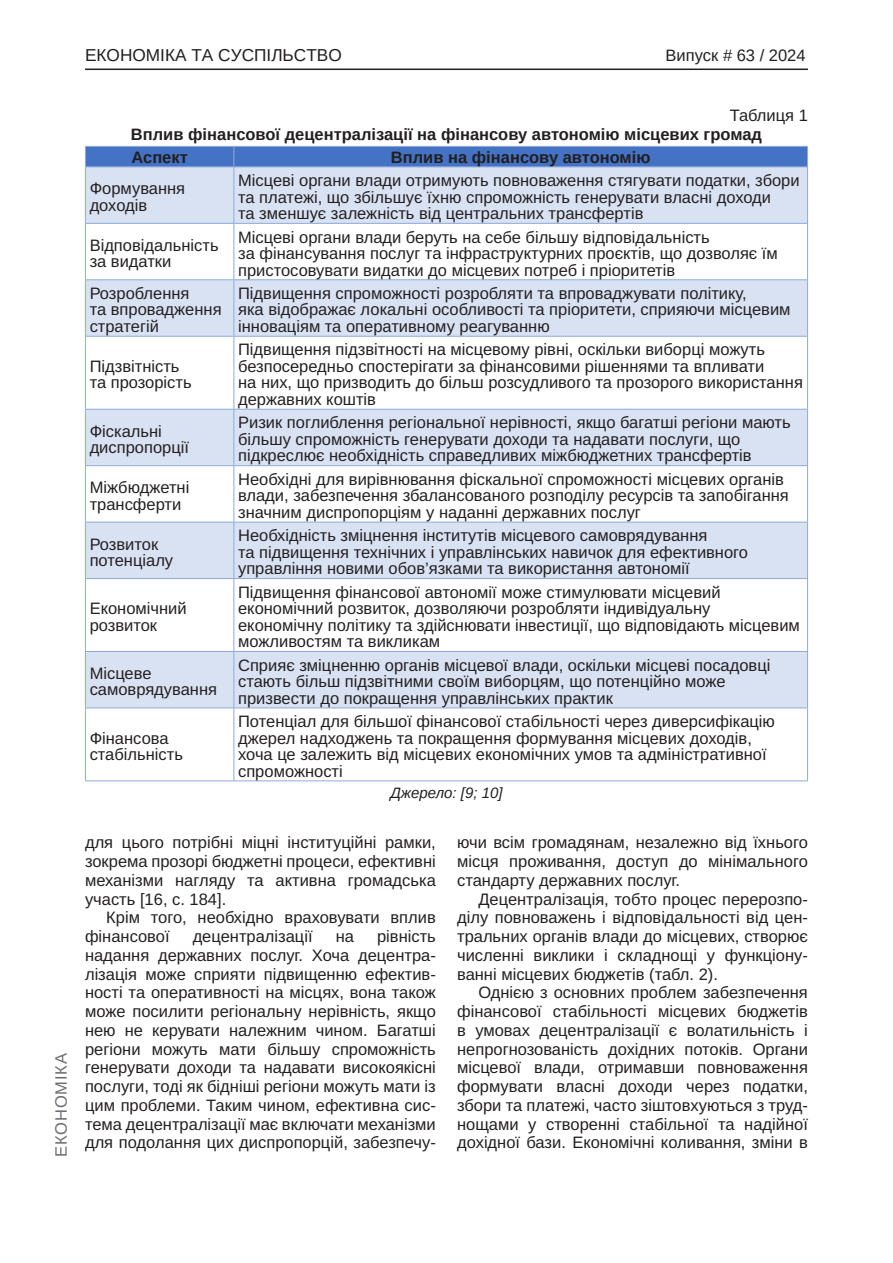
<style>
.page{position:relative;width:893px;height:1263px;background:#fff}
.page>*{position:absolute;margin:0;border:0;box-sizing:border-box;transform-origin:0 0}
.t1{font:17.25px "Arimo";color:#231f20}
.Таблица_текст{font:16.5px/16.5px "Arimo";color:#231f20}
.Текст_основной_G{font:16.5px/18.8px "Arimo";color:#231f20;text-align:justify}
.Таблица_подпись{font:700 16.5px "Arimo";color:#231f20}
.Таблица_шапка{font:700 16.5px "Arimo";color:#231f20}
.t2{font:16.5px "Arimo";color:#231f20}
.t3{font:16.5px "Arimo";letter-spacing:.05em;color:#6c6d70}
.Джерело{font:italic 15px "Arimo";color:#231f20}
</style>
<div class="page">
<hr style="left:85px;top:69px;width:723px;height:1px;background:#231f20">
<svg style="left:86px;top:168px;width:721px;height:539px;fill:#d9e2f3"></svg>
<hr style="left:85px;top:167px;width:149px;height:1px;background:#8eaadb">
<hr style="left:234px;top:167px;width:574px;height:1px;background:#8eaadb">
<hr style="left:85px;top:223px;width:149px;height:1px;background:#8eaadb">
<hr style="left:234px;top:223px;width:574px;height:1px;background:#8eaadb">
<hr style="left:85px;top:279px;width:149px;height:1px;background:#8eaadb">
<hr style="left:234px;top:279px;width:574px;height:1px;background:#8eaadb">
<hr style="left:85px;top:336px;width:149px;height:1px;background:#8eaadb">
<hr style="left:234px;top:336px;width:574px;height:1px;background:#8eaadb">
<hr style="left:85px;top:409px;width:149px;height:1px;background:#8eaadb">
<hr style="left:234px;top:409px;width:574px;height:1px;background:#8eaadb">
<hr style="left:85px;top:465px;width:149px;height:1px;background:#8eaadb">
<hr style="left:234px;top:465px;width:574px;height:1px;background:#8eaadb">
<hr style="left:85px;top:522px;width:149px;height:1px;background:#8eaadb">
<hr style="left:234px;top:522px;width:574px;height:1px;background:#8eaadb">
<hr style="left:85px;top:578px;width:149px;height:1px;background:#8eaadb">
<hr style="left:234px;top:578px;width:574px;height:1px;background:#8eaadb">
<hr style="left:85px;top:651px;width:149px;height:1px;background:#8eaadb">
<hr style="left:234px;top:651px;width:574px;height:1px;background:#8eaadb">
<hr style="left:85px;top:707px;width:149px;height:1px;background:#8eaadb">
<hr style="left:234px;top:707px;width:574px;height:1px;background:#8eaadb">
<hr style="left:85px;top:780px;width:149px;height:1px;background:#8eaadb">
<hr style="left:234px;top:780px;width:574px;height:1px;background:#8eaadb">
<hr style="left:85px;top:167px;width:1px;height:56px;background:#8eaadb">
<hr style="left:85px;top:224px;width:1px;height:55px;background:#8eaadb">
<hr style="left:85px;top:280px;width:1px;height:56px;background:#8eaadb">
<hr style="left:85px;top:337px;width:1px;height:72px;background:#8eaadb">
<hr style="left:85px;top:410px;width:1px;height:55px;background:#8eaadb">
<hr style="left:85px;top:466px;width:1px;height:56px;background:#8eaadb">
<hr style="left:85px;top:522px;width:1px;height:56px;background:#8eaadb">
<hr style="left:85px;top:579px;width:1px;height:72px;background:#8eaadb">
<hr style="left:85px;top:652px;width:1px;height:55px;background:#8eaadb">
<hr style="left:85px;top:708px;width:1px;height:72px;background:#8eaadb">
<svg style="left:85px;top:146px;width:723px;height:21px;background:#4a76c5"></svg>
<hr style="left:233px;top:167px;width:1px;height:56px;background:#8eaadb">
<hr style="left:807px;top:167px;width:1px;height:56px;background:#8eaadb">
<hr style="left:233px;top:224px;width:1px;height:55px;background:#8eaadb">
<hr style="left:807px;top:224px;width:1px;height:55px;background:#8eaadb">
<hr style="left:233px;top:280px;width:1px;height:56px;background:#8eaadb">
<hr style="left:807px;top:280px;width:1px;height:56px;background:#8eaadb">
<hr style="left:233px;top:337px;width:1px;height:72px;background:#8eaadb">
<hr style="left:807px;top:337px;width:1px;height:72px;background:#8eaadb">
<hr style="left:233px;top:410px;width:1px;height:55px;background:#8eaadb">
<hr style="left:807px;top:410px;width:1px;height:55px;background:#8eaadb">
<hr style="left:233px;top:466px;width:1px;height:56px;background:#8eaadb">
<hr style="left:807px;top:466px;width:1px;height:56px;background:#8eaadb">
<hr style="left:233px;top:522px;width:1px;height:56px;background:#8eaadb">
<hr style="left:807px;top:522px;width:1px;height:56px;background:#8eaadb">
<hr style="left:233px;top:579px;width:1px;height:72px;background:#8eaadb">
<hr style="left:807px;top:579px;width:1px;height:72px;background:#8eaadb">
<hr style="left:233px;top:652px;width:1px;height:55px;background:#8eaadb">
<hr style="left:807px;top:652px;width:1px;height:55px;background:#8eaadb">
<hr style="left:233px;top:708px;width:1px;height:72px;background:#8eaadb">
<hr style="left:807px;top:708px;width:1px;height:72px;background:#8eaadb">
<p class="t3" style="left:52px;top:1157px;width:105px;rotate:-90deg">ЕКОНОМІКА</p>
<p class="t1" style="left:85px;top:45px;width:258px">ЕКОНОМІКА ТА СУСПІЛЬСТВО</p>
<p class="t2" style="left:665px;top:46px;width:142px">Випуск # 63 / 2024</p>
<p class="Текст_основной_G" style="left:730px;top:106px;width:80px">Таблиця 1</p>
<p class="Таблица_подпись" style="left:131px;top:123px;width:633px">Вплив фінансової децентралізації на фінансову автономію місцевих громад</p>
<p class="Таблица_шапка" style="left:131px;top:146px;width:58px">Аспект</p>
<p class="Таблица_шапка" style="left:391px;top:146px;width:261px">Вплив на фінансову автономію</p>
<p class="Таблица_текст" style="left:90px;top:181px;width:97px">Формування доходів</p>
<p class="Таблица_текст" style="left:238px;top:172px;width:563px">Місцеві органи влади отримують повноваження стягувати податки, збори та платежі, що збільшує їхню спроможність генерувати власні доходи</p>
<p class="Таблица_текст" style="left:238px;top:205px;width:407px">та зменшує залежність від центральних трансфертів</p>
<p class="Таблица_текст" style="left:90px;top:237px;width:131px">Відповідальність</p>
<p class="Таблица_текст" style="left:90px;top:254px;width:83px">за видатки</p>
<p class="Таблица_текст" style="left:90px;top:285px;width:101px">Розроблення</p>
<p class="Таблица_текст" style="left:90px;top:302px;width:133px">та впровадження стратегій</p>
<p class="Таблица_текст" style="left:90px;top:358px;width:91px">Підзвітність</p>
<p class="Таблица_текст" style="left:90px;top:375px;width:104px">та прозорість</p>
<p class="Таблица_текст" style="left:238px;top:229px;width:473px">Місцеві органи влади беруть на себе більшу відповідальність</p>
<p class="Таблица_текст" style="left:238px;top:245px;width:541px">за фінансування послуг та інфраструктурних проєктів, що дозволяє їм пристосовувати видатки до місцевих потреб і пріоритетів</p>
<p class="Таблица_текст" style="left:238px;top:285px;width:510px">Підвищення спроможності розробляти та впроваджувати політику,</p>
<p class="Таблица_текст" style="left:238px;top:302px;width:554px">яка відображає локальні особливості та пріоритети, сприяючи місцевим інноваціям та оперативному реагуванню</p>
<p class="Таблица_текст" style="left:238px;top:342px;width:528px">Підвищення підзвітності на місцевому рівні, оскільки виборці можуть безпосередньо спостерігати за фінансовими рішеннями та впливати</p>
<p class="Таблица_текст" style="left:238px;top:375px;width:566px">на них, що призводить до більш розсудливого та прозорого використання державних коштів</p>
<p class="Таблица_текст" style="left:90px;top:423px;width:101px">Фіскальні диспропорції</p>
<p class="Таблица_текст" style="left:238px;top:415px;width:554px">Ризик поглиблення регіональної нерівності, якщо багатші регіони мають більшу спроможність генерувати доходи та надавати послуги, що підкреслює необхідність справедливих міжбюджетних трансфертів</p>
<p class="Таблица_текст" style="left:90px;top:479px;width:101px">Міжбюджетні трансферти</p>
<p class="Таблица_текст" style="left:238px;top:471px;width:552px">Необхідні для вирівнювання фіскальної спроможності місцевих органів влади, забезпечення збалансованого розподілу ресурсів та запобігання значним диспропорціям у наданні державних послуг</p>
<p class="Таблица_текст" style="left:90px;top:536px;width:85px">Розвиток потенціалу</p>
<p class="Таблица_текст" style="left:238px;top:528px;width:471px">Необхідність зміцнення інститутів місцевого самоврядування</p>
<p class="Таблица_текст" style="left:238px;top:544px;width:511px">та підвищення технічних і управлінських навичок для ефективного управління новими обов’язками та використання автономії</p>
<p class="Таблица_текст" style="left:90px;top:601px;width:99px">Економічний розвиток</p>
<p class="Таблица_текст" style="left:238px;top:584px;width:563px">Підвищення фінансової автономії може стимулювати місцевий економічний розвиток, дозволяючи розробляти індивідуальну<br>економічну політику та здійснювати інвестиції, що відповідають місцевим можливостям та викликам</p>
<p class="Таблица_текст" style="left:90px;top:665px;width:129px">Місцеве самоврядування</p>
<p class="Таблица_текст" style="left:238px;top:657px;width:534px">Сприяє зміцненню органів місцевої влади, оскільки місцеві посадовці стають більш підзвітними своїм виборцям, що потенційно може призвести до покращення управлінських практик</p>
<p class="Таблица_текст" style="left:90px;top:730px;width:95px">Фінансова стабільність</p>
<p class="Таблица_текст" style="left:238px;top:713px;width:538px">Потенціал для більшої фінансової стабільності через диверсифікацію джерел надходжень та покращення формування місцевих доходів, хоча це залежить від місцевих економічних умов та адміністративної спроможності</p>
<p class="Джерело" style="left:390px;top:783px;width:114px">Джерело: [9; 10]</p>
<p class="Текст_основной_G" style="left:85px;top:834px;width:352px">для цього потрібні міцні інституційні рамки, зокрема прозорі бюджетні процеси, ефективні механізми нагляду та активна громадська участь [16, с. 184].</p>
<p class="Текст_основной_G" style="left:85px;top:909px;width:352px;text-indent:21px">Крім того, необхідно враховувати вплив фінансової</p>
<p class="Текст_основной_G" style="left:85px;top:927px;width:352px;text-indent:292px">рівність надання державних послуг. Хоча децентра&shy;лізація може сприяти підвищенню ефектив&shy;ності та оперативності на місцях, вона також може посилити регіональну нерівність, якщо нею не керувати належним чином. Багатші регіони можуть мати більшу спроможність генерувати доходи та надавати високоякісні послуги, тоді як бідніші регіони можуть мати із цим проблеми. Таким чином, ефективна сис&shy;тема децентралізації має включати механізми для подолання цих диспропорцій, забезпечу-</p>
<p class="Текст_основной_G" style="left:193px;top:927px;width:121px">децентралізації</p>
<p class="Текст_основной_G" style="left:336px;top:927px;width:20px">на</p>
<p class="Текст_основной_G" style="left:457px;top:834px;width:352px">ючи всім громадянам, незалежно від їхнього місця проживання, доступ до мінімального стандарту державних послуг.</p>
<p class="Текст_основной_G" style="left:457px;top:890px;width:352px;text-indent:21px">Децентралізація, тобто процес перерозпо&shy;ділу повноважень і відповідальності від цен&shy;тральних органів влади до місцевих, створює численні виклики і складнощі у функціону&shy;ванні місцевих бюджетів (табл. 2).</p>
<p class="Текст_основной_G" style="left:457px;top:984px;width:352px;text-indent:21px">Однією з основних проблем забезпечення фінансової стабільності місцевих бюджетів в умовах децентралізації є волатильність і непрогнозованість дохідних потоків. Органи місцевої влади, отримавши повноваження формувати власні доходи через податки, збори та платежі, часто зіштовхуються з труд&shy;нощами у створенні стабільної та надійної дохідної бази. Економічні коливання, зміни в</p>
</div>
